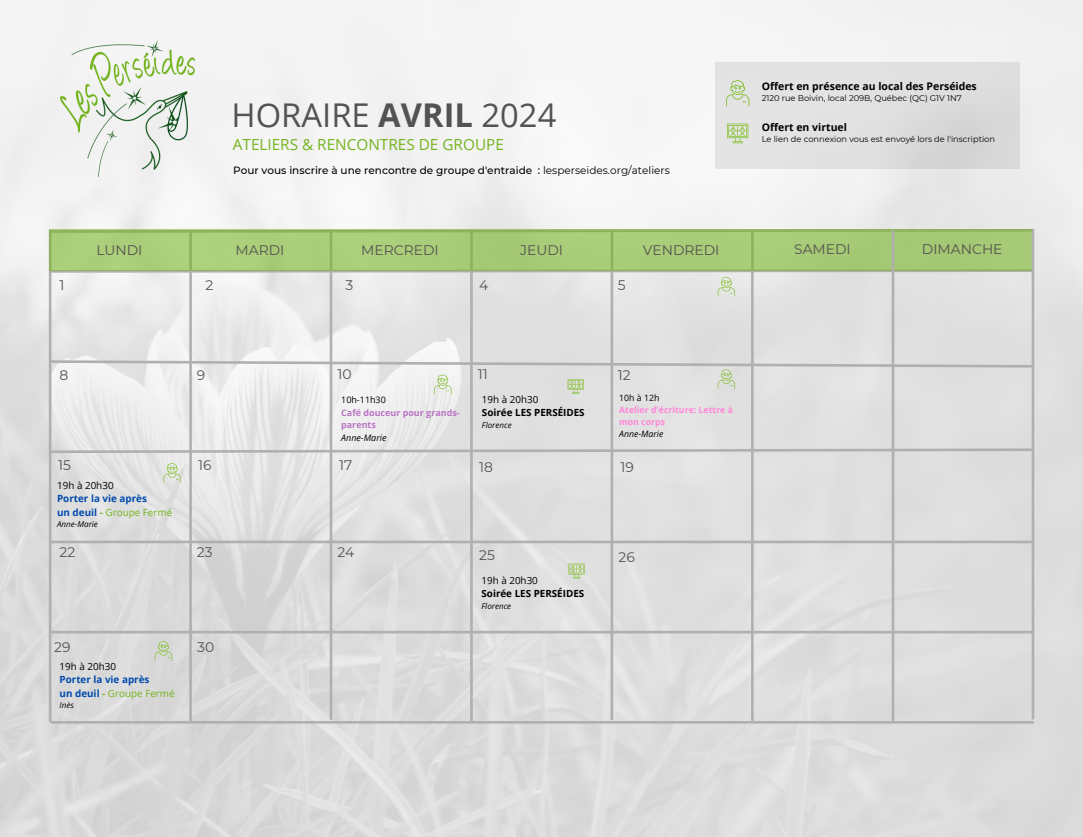
<style>
.page{position:relative;width:1083px;height:837px;background:#fff}
.page>*{position:absolute;margin:0;border:0;box-sizing:border-box;transform-origin:0 0}
.t1{font:32.73px "Open Sans";color:#545351}
.t2{font:15.31px "Open Sans";color:#75b41f}
.t3{font:13.91px "Montserrat";color:#545351}
.t4{font:500 10.5px "Montserrat";color:#000}
.t5{font:700 10.5px "Open Sans";color:#000}
.t6{font:700 9.89px/13.5px "Open Sans";color:#004aad}
.t7{font:700 9.8px/13.1px "Open Sans";color:#000}
.t8{font:700 8.92px/12.4px "Open Sans";color:#b974c4}
.t9{font:italic 8.92px "Open Sans";color:#000}
.t10{font:8.92px "Open Sans";color:#000}
.t11{font:700 8.75px/11.8px "Open Sans";color:#ff86da}
.t12{font:italic 8.75px "Open Sans";color:#000}
.t13{font:8.75px "Open Sans";color:#000}
.t14{font:8.31px "Montserrat";color:#000}
.t15{font:italic 8.05px "Open Sans";color:#000}
.s1{font-weight:700}
.s2{font-weight:400}
.s3{font-weight:400;color:#000}
.s4{color:#75b41f}
.s5{font-weight:400;color:#75b41f}
</style>
<div class="page">
<img style="left:0;top:0;width:1083px;height:837px">
<img style="left:60px;top:40px;width:134px;height:137px">
<div style="left:715px;top:62px;width:305px;height:106px;background:#e0e0e0"></div>
<svg style="left:726px;top:80px;width:23px;height:26px"></svg>
<svg style="left:727px;top:124px;width:21px;height:19px"></svg>
<svg style="left:48px;top:447px;width:987px;height:7px;background:#cfcfce"></svg>
<hr style="left:50px;top:540px;width:983px;height:3px;background:#b1b0ae">
<hr style="left:50px;top:631px;width:983px;height:2px;background:#b1b0ae">
<hr style="left:49px;top:231px;width:2px;height:490px;background:#b1b0ae">
<hr style="left:189px;top:232px;width:3px;height:489px;background:#b1b0ae">
<hr style="left:330px;top:231px;width:2px;height:488px;background:#b1b0ae">
<hr style="left:470px;top:231px;width:3px;height:490px;background:#b1b0ae">
<hr style="left:611px;top:231px;width:2px;height:488px;background:#b1b0ae">
<hr style="left:751px;top:232px;width:3px;height:488px;background:#b1b0ae">
<svg style="left:48px;top:228px;width:987px;height:6px"></svg>
<hr style="left:51px;top:721px;width:982px;height:2px;background:#b1b0ae">
<svg style="left:49px;top:229px;width:984px;height:39px;background:#a6c975"></svg>
<svg style="left:568px;top:563px;width:16px;height:15px"></svg>
<svg style="left:48px;top:268px;width:987px;height:28px"></svg>
<svg style="left:48px;top:359px;width:987px;height:35px"></svg>
<hr style="left:892px;top:232px;width:2px;height:488px;background:#b1b0ae">
<hr style="left:1031px;top:230px;width:3px;height:488px;background:#b1b0ae">
<svg style="left:164px;top:463px;width:17px;height:19px"></svg>
<svg style="left:155px;top:641px;width:17px;height:19px"></svg>
<p class="t1" style="left:232px;top:92px;width:326px">HORAIRE <span class="s1">AVRIL</span> 2024</p>
<h1 class="t2" style="left:233px;top:134px;width:272px">ATELIERS &amp; RENCONTRES DE GROUPE</h1>
<h3 class="t4" style="left:233px;top:164px;width:438px">Pour vous inscrire à une rencontre de groupe d'entraide : <span class="s2">lesperseides.org/ateliers</span></h3>
<h2 class="t3" style="left:96px;top:242px;width:48px">LUNDI</h2>
<h2 class="t3" style="left:236px;top:242px;width:50px">MARDI</h2>
<h2 class="t3" style="left:361px;top:242px;width:79px">MERCREDI</h2>
<h2 class="t3" style="left:520px;top:242px;width:44px">JEUDI</h2>
<h2 class="t3" style="left:643px;top:242px;width:78px">VENDREDI</h2>
<p class="t3" style="left:206px;top:277px;width:9px">2</p>
<h2 class="t3" style="left:60px;top:277px;width:7px">1</h2>
<h2 class="t3" style="left:346px;top:277px;width:9px">3</h2>
<p class="t3" style="left:479px;top:277px;width:11px">4</p>
<p class="t3" style="left:618px;top:277px;width:9px">5</p>
<h2 class="t5" style="left:762px;top:78px;width:217px">Offert en présence au local des Perséides</h2>
<h4 class="t14" style="left:762px;top:93px;width:202px">2120 rue Boivin, local 209B, Québec (QC) G1V 1N7</h4>
<p class="t5" style="left:762px;top:120px;width:87px">Offert en virtuel</p>
<p class="t14" style="left:762px;top:134px;width:235px">Le lien de connexion vous est envoyé lors de l'inscription</p>
<h4 class="t3" style="left:794px;top:241px;width:58px">SAMEDI</h4>
<p class="t3" style="left:922px;top:241px;width:82px">DIMANCHE</p>
<p class="t3" style="left:60px;top:367px;width:10px">8</p>
<p class="t3" style="left:197px;top:366px;width:10px">9</p>
<p class="t3" style="left:338px;top:365px;width:16px">10</p>
<p class="t3" style="left:478px;top:365px;width:12px">11</p>
<p class="t3" style="left:618px;top:366px;width:14px">12</p>
<p class="t10" style="left:341px;top:393px;width:46px">10h-11h30</p>
<p class="t8" style="left:341px;top:406px;width:120px">Café douceur pour grands&shy;parents</p>
<p class="t9" style="left:341px;top:431px;width:47px">Anne-Marie</p>
<p class="t7" style="left:482px;top:393px;width:104px"><span class="s2">19h à 20h30<br></span>Soirée LES PERSÉIDES</p>
<p class="t15" style="left:482px;top:420px;width:31px">Florence</p>
<p class="t13" style="left:619px;top:392px;width:42px">10h à 12h</p>
<p class="t11" style="left:619px;top:404px;width:115px">Atelier d'écriture: Lettre à mon corps</p>
<p class="t12" style="left:619px;top:427px;width:46px">Anne-Marie</p>
<p class="t3" style="left:58px;top:457px;width:14px">15</p>
<p class="t6" style="left:57px;top:478px;width:117px"><span class="s3">19h à 20h30<br></span>Porter la vie après<br>un deuil <span class="s4">-</span> <span class="s5">Groupe Fermé</span></p>
<p class="t15" style="left:57px;top:519px;width:42px">Anne-Marie</p>
<h4 class="t3" style="left:198px;top:456px;width:15px">16</h4>
<p class="t3" style="left:339px;top:456px;width:15px">17</p>
<p class="t3" style="left:479px;top:458px;width:15px">18</p>
<p class="t3" style="left:620px;top:458px;width:15px">19</p>
<p class="t3" style="left:60px;top:543px;width:17px">22</p>
<p class="t3" style="left:197px;top:543px;width:17px">23</p>
<p class="t3" style="left:337px;top:543px;width:19px">24</p>
<p class="t3" style="left:54px;top:638px;width:18px">29</p>
<p class="t3" style="left:197px;top:638px;width:19px">30</p>
<p class="t6" style="left:60px;top:659px;width:117px"><span class="s3">19h à 20h30<br></span>Porter la vie après<br>un deuil <span class="s4">-</span> <span class="s5">Groupe Fermé</span></p>
<p class="t15" style="left:60px;top:699px;width:16px">Inès</p>
<p class="t3" style="left:479px;top:546px;width:17px">25</p>
<h3 class="t3" style="left:618px;top:548px;width:18px">26</h3>
<p class="t7" style="left:481px;top:574px;width:104px"><span class="s2">19h à 20h30<br></span>Soirée LES PERSÉIDES</p>
<p class="t15" style="left:481px;top:600px;width:31px">Florence</p>
</div>
